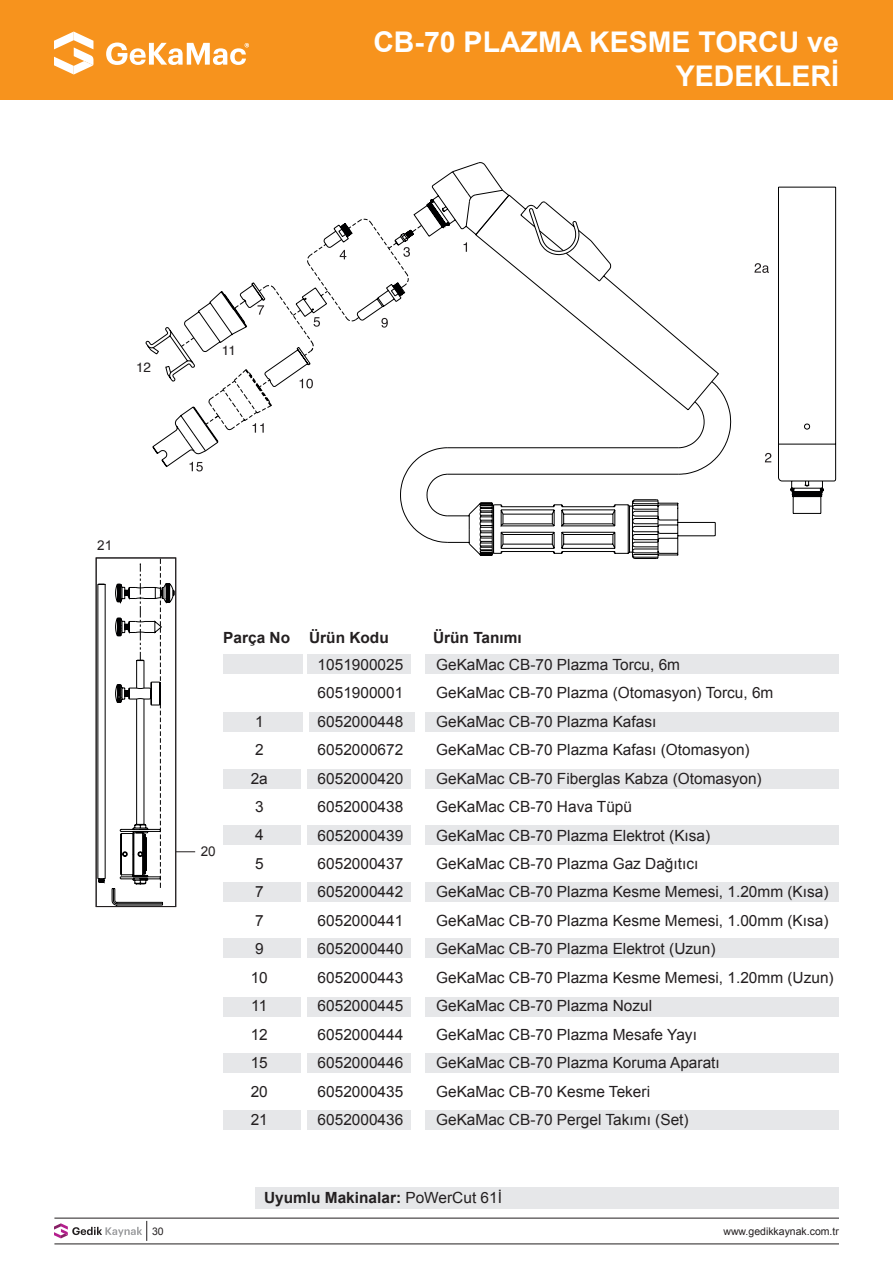
<style>
.page{position:relative;width:893px;height:1263px;background:#fff}
.page>*{position:absolute;margin:0;border:0;box-sizing:border-box;transform-origin:0 0}
.t1{font:700 28.5px "Arial";color:#fff}
.t2{font:15.45px "Arial";color:#231f20}
.t3{font:700 15.45px "Arial";color:#231f20}
.t4{font:13.5px "Arial";color:#231f20}
.t5{font:13.5px "Helvetica";color:#231f20}
.t6{font:10.5px "Arial";color:#231f20}
.s1{font-weight:400}
</style>
<div class="page">
<svg style="left:54px;top:1221px;width:93px;height:20px"></svg>
<hr style="left:54px;top:1218px;width:785px;height:1px;background:#231f20">
<hr style="left:54px;top:1244px;width:785px;height:1px;background:#231f20">
<div style="left:0;top:0;width:893px;height:100px;background:#f7931d"></div>
<svg style="left:54px;top:32px;width:39px;height:43px"></svg>
<svg style="left:106px;top:43px;width:143px;height:22px"></svg>
<div style="left:307px;top:655px;width:103px;height:19px;background:#e6e7e9"></div>
<div style="left:425px;top:655px;width:413px;height:19px;background:#e6e7e9"></div>
<div style="left:307px;top:769px;width:103px;height:20px;background:#e6e7e9"></div>
<div style="left:223px;top:769px;width:78px;height:20px;background:#e6e7e9"></div>
<div style="left:425px;top:769px;width:413px;height:20px;background:#e6e7e9"></div>
<div style="left:307px;top:882px;width:103px;height:19px;background:#e6e7e9"></div>
<div style="left:223px;top:882px;width:78px;height:19px;background:#e6e7e9"></div>
<div style="left:425px;top:882px;width:413px;height:19px;background:#e6e7e9"></div>
<div style="left:307px;top:997px;width:103px;height:19px;background:#e6e7e9"></div>
<div style="left:223px;top:997px;width:78px;height:19px;background:#e6e7e9"></div>
<div style="left:425px;top:997px;width:413px;height:19px;background:#e6e7e9"></div>
<div style="left:309px;top:712px;width:106px;height:19px;background:#e6e7e9"></div>
<div style="left:223px;top:712px;width:79px;height:19px;background:#e6e7e9"></div>
<div style="left:223px;top:655px;width:79px;height:19px;background:#e6e7e9"></div>
<div style="left:425px;top:712px;width:413px;height:19px;background:#e6e7e9"></div>
<div style="left:307px;top:826px;width:103px;height:19px;background:#e6e7e9"></div>
<div style="left:223px;top:826px;width:78px;height:19px;background:#e6e7e9"></div>
<div style="left:425px;top:826px;width:413px;height:19px;background:#e6e7e9"></div>
<div style="left:307px;top:939px;width:103px;height:19px;background:#e6e7e9"></div>
<div style="left:223px;top:939px;width:78px;height:19px;background:#e6e7e9"></div>
<div style="left:425px;top:939px;width:413px;height:19px;background:#e6e7e9"></div>
<div style="left:307px;top:1053px;width:103px;height:20px;background:#e6e7e9"></div>
<div style="left:223px;top:1053px;width:78px;height:20px;background:#e6e7e9"></div>
<div style="left:425px;top:1053px;width:413px;height:20px;background:#e6e7e9"></div>
<div style="left:307px;top:1111px;width:103px;height:19px;background:#e6e7e9"></div>
<div style="left:223px;top:1111px;width:78px;height:19px;background:#e6e7e9"></div>
<div style="left:425px;top:1111px;width:413px;height:19px;background:#e6e7e9"></div>
<hr style="left:151px;top:851px;width:44px;height:1px;background:#231f20">
<svg style="left:191px;top:471px;width:488px;height:88px"></svg>
<svg style="left:152px;top:218px;width:248px;height:249px"></svg>
<svg style="left:400px;top:162px;width:436px;height:381px"></svg>
<svg style="left:463px;top:242px;width:4px;height:10px"></svg>
<svg style="left:403px;top:247px;width:7px;height:10px"></svg>
<svg style="left:340px;top:250px;width:6px;height:9px"></svg>
<svg style="left:381px;top:318px;width:7px;height:10px"></svg>
<svg style="left:189px;top:462px;width:14px;height:9px"></svg>
<svg style="left:253px;top:423px;width:11px;height:10px"></svg>
<svg style="left:300px;top:379px;width:13px;height:9px"></svg>
<svg style="left:313px;top:317px;width:7px;height:10px"></svg>
<svg style="left:257px;top:305px;width:7px;height:10px"></svg>
<svg style="left:754px;top:263px;width:15px;height:10px"></svg>
<svg style="left:96px;top:558px;width:80px;height:348px"></svg>
<svg style="left:145px;top:290px;width:91px;height:92px"></svg>
<svg style="left:765px;top:453px;width:6px;height:9px"></svg>
<div style="left:255px;top:1187px;width:584px;height:22px;background:#e6e7e9"></div>
<p class="t1" style="left:373px;top:23px;width:467px">CB-70 PLAZMA KESME TORCU ve</p>
<p class="t1" style="left:676px;top:57px;width:165px">YEDEKLERİ</p>
<p class="t5" style="left:136px;top:356px;width:17px">12</p>
<p class="t5" style="left:222px;top:340px;width:16px">11</p>
<p class="t4" style="left:97px;top:536px;width:17px">21</p>
<p class="t4" style="left:201px;top:842px;width:17px">20</p>
<p class="t3" style="left:223px;top:628px;width:68px">Parça No</p>
<p class="t3" style="left:309px;top:628px;width:81px">Ürün Kodu</p>
<p class="t3" style="left:433px;top:628px;width:90px">Ürün Tanımı</p>
<p class="t2" style="left:255px;top:711px;width:10px">1</p>
<p class="t2" style="left:255px;top:739px;width:10px">2</p>
<p class="t2" style="left:251px;top:768px;width:19px">2a</p>
<p class="t2" style="left:255px;top:796px;width:10px">3</p>
<p class="t2" style="left:255px;top:825px;width:10px">4</p>
<p class="t2" style="left:255px;top:853px;width:10px">5</p>
<p class="t2" style="left:255px;top:882px;width:10px">7</p>
<p class="t2" style="left:255px;top:910px;width:10px">7</p>
<p class="t2" style="left:255px;top:939px;width:10px">9</p>
<p class="t2" style="left:251px;top:967px;width:19px">10</p>
<p class="t2" style="left:251px;top:996px;width:18px">11</p>
<p class="t2" style="left:251px;top:1024px;width:19px">12</p>
<p class="t2" style="left:251px;top:1053px;width:19px">15</p>
<p class="t2" style="left:251px;top:1081px;width:19px">20</p>
<p class="t2" style="left:251px;top:1109px;width:19px">21</p>
<p class="t2" style="left:318px;top:654px;width:87px">1051900025</p>
<p class="t2" style="left:436px;top:654px;width:245px">GeKaMac CB-70 Plazma Torcu, 6m</p>
<p class="t2" style="left:318px;top:683px;width:87px">6051900001</p>
<p class="t2" style="left:436px;top:683px;width:339px">GeKaMac CB-70 Plazma (Otomasyon) Torcu, 6m</p>
<p class="t2" style="left:318px;top:711px;width:87px">6052000448</p>
<p class="t2" style="left:436px;top:711px;width:222px">GeKaMac CB-70 Plazma Kafası</p>
<p class="t2" style="left:318px;top:739px;width:87px">6052000672</p>
<p class="t2" style="left:436px;top:739px;width:315px">GeKaMac CB-70 Plazma Kafası (Otomasyon)</p>
<p class="t2" style="left:318px;top:768px;width:87px">6052000420</p>
<p class="t2" style="left:436px;top:768px;width:327px">GeKaMac CB-70 Fiberglas Kabza (Otomasyon)</p>
<p class="t2" style="left:318px;top:796px;width:87px">6052000438</p>
<p class="t2" style="left:436px;top:796px;width:197px">GeKaMac CB-70 Hava Tüpü</p>
<p class="t2" style="left:318px;top:825px;width:87px">6052000439</p>
<p class="t2" style="left:436px;top:825px;width:276px">GeKaMac CB-70 Plazma Elektrot (Kısa)</p>
<p class="t2" style="left:318px;top:853px;width:87px">6052000437</p>
<p class="t2" style="left:436px;top:853px;width:264px">GeKaMac CB-70 Plazma Gaz Dağıtıcı</p>
<p class="t2" style="left:318px;top:882px;width:87px">6052000442</p>
<p class="t2" style="left:436px;top:882px;width:394px">GeKaMac CB-70 Plazma Kesme Memesi, 1.20mm (Kısa)</p>
<p class="t2" style="left:318px;top:910px;width:87px">6052000441</p>
<p class="t2" style="left:436px;top:910px;width:394px">GeKaMac CB-70 Plazma Kesme Memesi, 1.00mm (Kısa)</p>
<p class="t2" style="left:318px;top:939px;width:87px">6052000440</p>
<p class="t2" style="left:436px;top:939px;width:281px">GeKaMac CB-70 Plazma Elektrot (Uzun)</p>
<p class="t2" style="left:318px;top:967px;width:87px">6052000443</p>
<p class="t2" style="left:436px;top:967px;width:399px">GeKaMac CB-70 Plazma Kesme Memesi, 1.20mm (Uzun)</p>
<p class="t2" style="left:318px;top:996px;width:87px">6052000445</p>
<p class="t2" style="left:436px;top:996px;width:217px">GeKaMac CB-70 Plazma Nozul</p>
<p class="t2" style="left:318px;top:1024px;width:87px">6052000444</p>
<p class="t2" style="left:436px;top:1024px;width:262px">GeKaMac CB-70 Plazma Mesafe Yayı</p>
<p class="t2" style="left:318px;top:1053px;width:87px">6052000446</p>
<p class="t2" style="left:436px;top:1053px;width:285px">GeKaMac CB-70 Plazma Koruma Aparatı</p>
<p class="t2" style="left:318px;top:1081px;width:87px">6052000435</p>
<p class="t2" style="left:436px;top:1081px;width:215px">GeKaMac CB-70 Kesme Tekeri</p>
<p class="t2" style="left:318px;top:1110px;width:87px">6052000436</p>
<p class="t2" style="left:436px;top:1110px;width:254px">GeKaMac CB-70 Pergel Takımı (Set)</p>
<p class="t3" style="left:264px;top:1187px;width:239px">Uyumlu Makinalar: <span class="s1">PoWerCut 61İ</span></p>
<p class="t6" style="left:152px;top:1225px;width:13px">30</p>
<p class="t6" style="left:723px;top:1224px;width:117px">www.gedikkaynak.com.tr</p>
</div>
